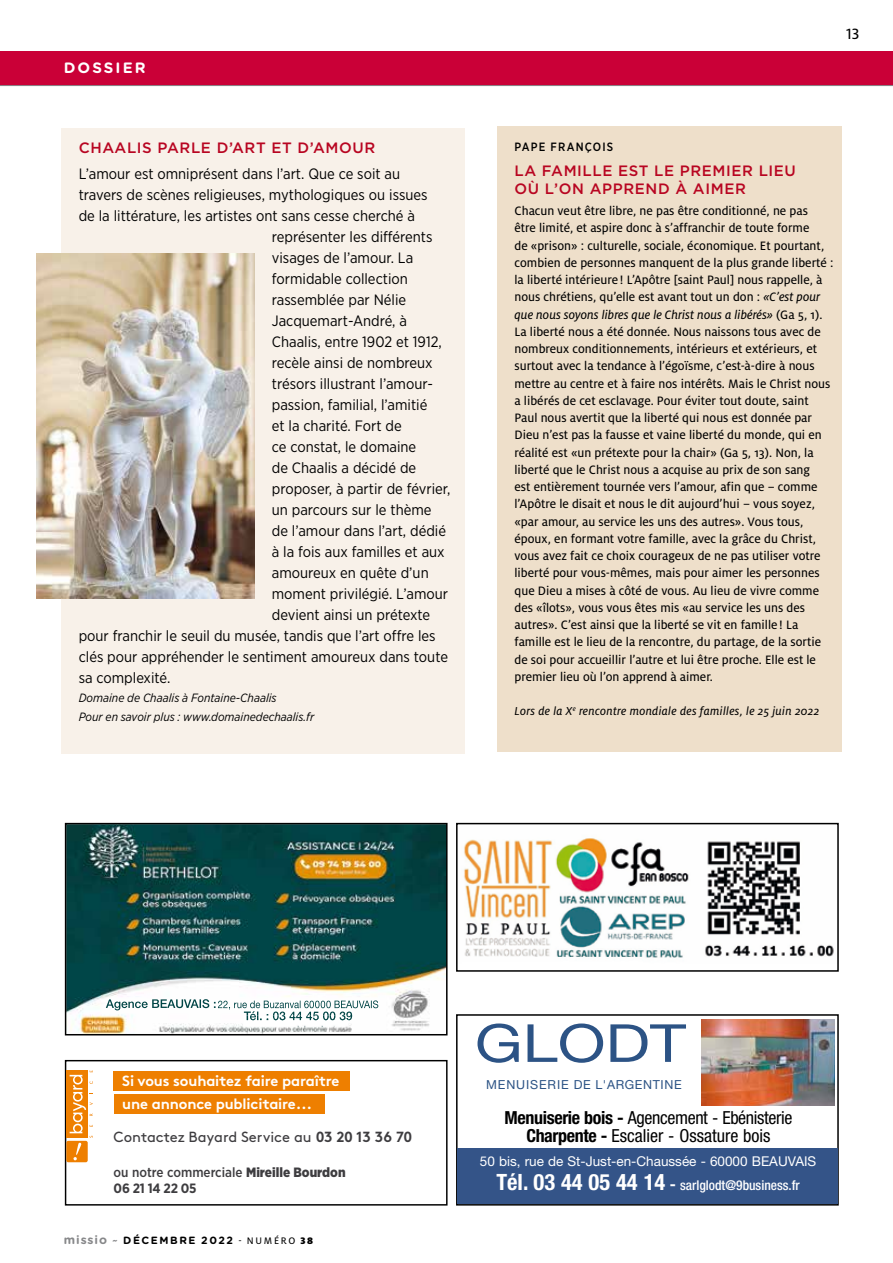
<style>
.page{position:relative;width:893px;height:1263px;background:#fff}
.page>*{position:absolute;margin:0;border:0;box-sizing:border-box;transform-origin:0 0}
.t1{font:52.5px "Helvetica Neue";color:#2c5385;scale:1.2 1}
.t2{font:45px "Minion Pro";color:#000}
.t3{font:condensed 18px/18px "Helvetica Neue";letter-spacing:-.02em;color:#000;text-align:center}
.t4{font:16.5px "Milo OT Text";color:#000}
.t5{font:15px "Gotham Narrow";color:#000}
.t6{font:500 15px/18px "Gotham";letter-spacing:.04em;color:#b80521}
.t7{font:700 15px "Gotham Rounded";letter-spacing:.14em;color:#fff}
.t8{font:700 14.85px "Brown";letter-spacing:-.01em;color:#fff}
.t9{font:14.7px "Brown";color:#3e3d40}
.t10{font:13.5px/17.2px "Milo OT Text";color:#000}
.t11{font:13.5px/24px "Helvetica Neue";color:#fff;text-align:center}
.t12{font:13.5px "Milo OT Text Ita";color:#000}
.t13{font:500 13.5px/16.5px "Gotham Narrow";color:#3e3d40}
.t14{font:12.75px "Milo OT Text Ita";letter-spacing:.02em;color:#000}
.t15{font:12.45px "Helvetica Neue";letter-spacing:.06em;color:#2c5385}
.t16{font:italic 12px/19.2px "Gotham Narrow";color:#000}
.t17{font:500 12px "Gotham Narrow";letter-spacing:.1em;color:#000}
.t18{font:700 10.5px "Gotham Rounded";letter-spacing:.15em;color:#000}
.s1{font-family:"Milo OT Text Ita"}
.s2{font-family:"Milo OT Text"}
.s3{font-weight:700}
.s4{font-weight:900}
.s5{font-size:12px;color:#87888a}
.s6{font-style:italic;color:#87888a}
.s7{font-family:"Milo OT Text";font-weight:400}
.s8{font-family:"Milo OT";font-weight:900}
.s9{font-weight:700;font-stretch:condensed;font-size:22.5px}
.s10{font-weight:700;font-stretch:condensed;font-size:16.5px}
.s11{font-weight:500;font-stretch:condensed}
</style>
<div class="page">
<svg style="left:65px;top:823px;width:383px;height:212px"></svg>
<img style="left:243px;top:1016px;width:105px;height:10px">
<img style="left:247px;top:1016px;width:101px;height:4px">
<div style="left:456px;top:1014px;width:383px;height:191px;border:2px solid #000"></div>
<img style="left:701px;top:1020px;width:133px;height:86px">
<div style="left:457px;top:1148px;width:380px;height:55px;background:#345488"></div>
<img style="left:464px;top:838px;width:370px;height:120px">
<div style="left:456px;top:823px;width:383px;height:149px;border:2px solid #000"></div>
<div style="left:65px;top:1060px;width:383px;height:145px;border:1px solid #000"></div>
<div style="left:114px;top:1094px;width:210px;height:20px;background:#ee7f00"></div>
<div style="left:114px;top:1071px;width:236px;height:19px;background:#ee7f00"></div>
<div style="left:66px;top:1070px;width:22px;height:68px;background:#ee7f00"></div>
<div style="left:66px;top:1141px;width:22px;height:21px;background:#ee7f00;border-radius:2px"></div>
<svg style="left:70px;top:1070px;width:23px;height:90px"></svg>
<div style="left:62px;top:129px;width:403px;height:625px;background:#f8f1e9"></div>
<div style="left:497px;top:127px;width:345px;height:625px;background:#eedfca"></div>
<img style="left:37px;top:254px;width:218px;height:344px">
<div style="left:0;top:51px;width:893px;height:34px;background:#ca0037"></div>
<hr style="left:0;top:85px;width:893px;height:1px;background:#87888a">
<p class="t7" style="left:64px;top:57px;width:83px">DOSSIER</p>
<p class="t4" style="left:846px;top:24px;width:15px">13</p>
<p class="t17" style="left:514px;top:139px;width:100px">PAPE FRANÇOIS</p>
<p class="t6" style="left:514px;top:161px;width:283px">LA FAMILLE EST LE PREMIER LIEU<br>OÙ L’ON APPREND À AIMER</p>
<p class="t10" style="left:514px;top:202px;width:320px">Chacun veut être libre, ne pas être conditionné, ne pas<br>être limité, et aspire donc à s’affranchir de toute forme<br>de «prison» : culturelle, sociale, économique. Et pourtant, combien de personnes manquent de la plus grande liberté : la liberté intérieure ! L’Apôtre [saint Paul] nous rappelle, à nous chrétiens, qu’elle est avant tout un don : <span class="s1">«C’est pour</span></p>
<p class="t12" style="left:514px;top:307px;width:309px">que nous soyons libres que le Christ nous a libérés» <span class="s2">(Ga 5, 1).</span></p>
<p class="t10" style="left:514px;top:323px;width:317px">La liberté nous a été donnée. Nous naissons tous avec de nombreux conditionnements, intérieurs et extérieurs, et surtout avec la tendance à l’égoïsme, c’est-à-dire à nous mettre au centre et à faire nos intérêts. Mais le Christ nous a libérés de cet esclavage. Pour éviter tout doute, saint Paul nous avertit que la liberté qui nous est donnée par Dieu n’est pas la fausse et vaine liberté du monde, qui en réalité est «un prétexte pour la chair» (Ga 5, 13). Non, la liberté que le Christ nous a acquise au prix de son sang<br>est entièrement tournée vers l’amour, afin que – comme l’Apôtre le disait et nous le dit aujourd’hui – vous soyez, «par amour, au service les uns des autres». Vous tous, époux, en formant votre famille, avec la grâce du Christ, vous avez fait ce choix courageux de ne pas utiliser votre liberté pour vous-mêmes, mais pour aimer les personnes que Dieu a mises à côté de vous. Au lieu de vivre comme des «îlots», vous vous êtes mis «au service les uns des autres». C’est ainsi que la liberté se vit en famille ! La famille est le lieu de la rencontre, du partage, de la sortie de soi pour accueillir l’autre et lui être proche. Elle est le premier lieu où l’on apprend à aimer.</p>
<p class="t14" style="left:514px;top:704px;width:306px">Lors de la X<sup>e</sup> rencontre mondiale des familles, le 25 juin 2022</p>
<p class="t6" style="left:79px;top:139px;width:298px">CHAALIS PARLE D’ART ET D’AMOUR</p>
<p class="t5" style="left:79px;top:164px;width:323px">L’amour est omniprésent dans l’art. Que ce soit au</p>
<p class="t5" style="left:79px;top:185px;width:350px">travers de scènes religieuses, mythologiques ou issues</p>
<p class="t5" style="left:79px;top:206px;width:338px">de la littérature, les artistes ont sans cesse cherché à</p>
<p class="t5" style="left:272px;top:227px;width:162px">représenter les différents</p>
<p class="t5" style="left:272px;top:248px;width:143px">visages de l’amour. La</p>
<p class="t5" style="left:272px;top:269px;width:138px">formidable collection</p>
<p class="t5" style="left:272px;top:290px;width:136px">rassemblée par Nélie</p>
<p class="t5" style="left:272px;top:311px;width:137px">Jacquemart-André, à</p>
<p class="t5" style="left:272px;top:332px;width:172px">Chaalis, entre 1902 et 1912,</p>
<p class="t5" style="left:272px;top:353px;width:162px">recèle ainsi de nombreux</p>
<p class="t5" style="left:272px;top:374px;width:163px">trésors illustrant l’amour-</p>
<p class="t5" style="left:272px;top:395px;width:157px">passion, familial, l’amitié</p>
<p class="t5" style="left:272px;top:416px;width:131px">et la charité. Fort de</p>
<p class="t5" style="left:272px;top:437px;width:146px">ce constat, le domaine</p>
<p class="t5" style="left:272px;top:458px;width:146px">de Chaalis a décidé de</p>
<p class="t5" style="left:272px;top:479px;width:180px">proposer, à partir de février,</p>
<p class="t5" style="left:272px;top:500px;width:161px">un parcours sur le thème</p>
<p class="t5" style="left:272px;top:521px;width:176px">de l’amour dans l’art, dédié</p>
<p class="t5" style="left:272px;top:542px;width:174px">à la fois aux familles et aux</p>
<p class="t5" style="left:272px;top:563px;width:158px">amoureux en quête d’un</p>
<p class="t5" style="left:272px;top:584px;width:178px">moment privilégié. L’amour</p>
<p class="t5" style="left:272px;top:605px;width:160px">devient ainsi un prétexte</p>
<p class="t5" style="left:79px;top:626px;width:358px">pour franchir le seuil du musée, tandis que l’art offre les</p>
<p class="t5" style="left:79px;top:647px;width:371px">clés pour appréhender le sentiment amoureux dans toute</p>
<p class="t5" style="left:79px;top:668px;width:93px">sa complexité.</p>
<p class="t16" style="left:79px;top:688px;width:237px">Domaine de Chaalis à Fontaine-Chaalis<br>Pour en savoir plus : www.domainedechaalis.fr</p>
<h2 class="t2" style="left:202px;top:598px;width:500px">12101 - Journal de Beauvais</h2>
<p class="t8" style="left:122px;top:1069px;width:219px">Si vous souhaitez faire paraître</p>
<p class="t8" style="left:122px;top:1092px;width:191px">une annonce publicitaire...</p>
<p class="t9" style="left:114px;top:1126px;width:300px">Contactez Bayard Service au <span class="s3">03 20 13 36 70</span></p>
<p class="t13" style="left:114px;top:1163px;width:233px">ou notre commerciale <span class="s4">Mireille Bourdon<br></span><span class="s3">06 21 14 22 05</span></p>
<p class="t18" style="left:64px;top:1232px;width:251px"><span class="s5">MISSIO</span> <span class="s6">~</span> DÉCEMBRE 2022 <span class="s7">- NUMÉRO</span> <span class="s8">38</span></p>
<h1 class="t1" style="left:475px;top:1012px;width:178px">GLODT</h1>
<p class="t15" style="left:486px;top:1077px;width:197px">MENUISERIE DE L'ARGENTINE</p>
<h3 class="t3" style="left:505px;top:1108px;width:289px"><span class="s3">Menuiserie bois -</span> Agencement - Ebénisterie<br><span class="s3">Charpente -</span> Escalier - Ossature bois</h3>
<p class="t11" style="left:480px;top:1149px;width:338px">50 bis, rue de St-Just-en-Chaussée - 60000 BEAUVAIS<br><span class="s9">Tél. 03 44 05 44 14</span> <span class="s10">-</span> <span class="s11">sarlglodt@9business.fr</span></p>
</div>
